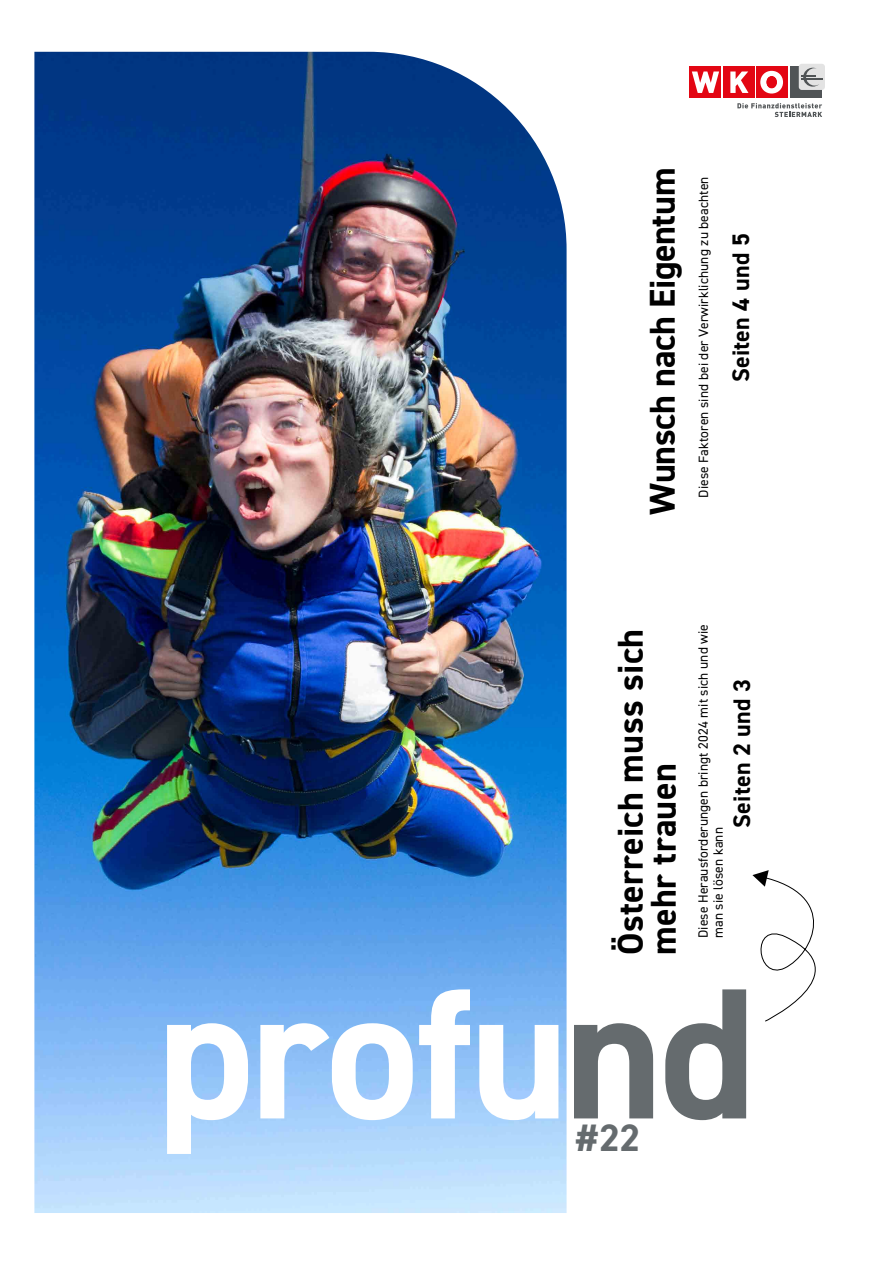
<style>
.page{position:relative;width:893px;height:1263px;background:#fff}
.page>*{position:absolute;margin:0;border:0;box-sizing:border-box;transform-origin:0 0}
.t1{font:700 187.05px "DIN2014";letter-spacing:-.015em;color:#fff}
.t2{font:700 38.4px "DIN2014";color:#656b6e}
.t3{font:700 36px/33px "DIN2014";letter-spacing:.01em;color:#000}
.t4{font:700 36px "DIN2014";letter-spacing:-.01em;color:#000}
.t5{font:700 24px "DIN2014";letter-spacing:.01em;color:#000}
.t6{font:13.5px/14.9px "DIN2014";letter-spacing:.01em;color:#000}
.s1{color:#656b6e}
</style>
<div class="page">
<img style="left:34px;top:52px;width:533px;height:1161px">
<svg style="left:752px;top:870px;width:64px;height:152px"></svg>
<div style="left:756px;top:67px;width:31px;height:31px;background:#e30613"></div>
<div style="left:723px;top:67px;width:31px;height:31px;background:#e30613"></div>
<svg style="left:730px;top:71px;width:18px;height:22px"></svg>
<div style="left:690px;top:67px;width:31px;height:31px;background:#e30613"></div>
<svg style="left:692px;top:71px;width:27px;height:22px"></svg>
<svg style="left:760px;top:71px;width:23px;height:23px"></svg>
<div style="left:767px;top:77px;width:9px;height:11px;background:#e30613;border-radius:50%"></div>
<div style="left:766px;top:76px;width:11px;height:12px;border:1px solid #e30613;border-radius:50%"></div>
<div style="left:790px;top:67px;width:32px;height:31px;background:#505456"></div>
<div style="left:799px;top:64px;width:26px;height:26px;background:#e3e3e3;border-radius:3px"></div>
<svg style="left:801px;top:68px;width:18px;height:19px"></svg>
<hr style="left:802px;top:78px;width:21px;height:2px;background:#505456">
<svg style="left:737px;top:103px;width:85px;height:14px"></svg>
<h3 class="t4" style="left:638px;top:515px;width:349px;rotate:-90deg">Wunsch nach Eigentum</h3>
<p class="t6" style="left:696px;top:498px;width:323px;rotate:-90deg">Diese Faktoren sind bei der Verwirklichung zu beachten</p>
<h3 class="t5" style="left:725px;top:382px;width:150px;rotate:-90deg">Seiten 4 und 5</h3>
<h3 class="t3" style="left:613px;top:955px;width:328px;rotate:-90deg">Österreich muss sich mehr trauen</h3>
<p class="t6" style="left:695px;top:938px;width:316px;rotate:-90deg">Diese Herausforderungen bringt 2024 mit sich und wie man sie lösen kann</p>
<h3 class="t5" style="left:726px;top:828px;width:150px;rotate:-90deg">Seiten 2 und 3</h3>
<h1 class="t1" style="left:158px;top:929px;width:600px">profu<span class="s1">nd</span></h1>
<h2 class="t2" style="left:576px;top:1112px;width:66px">#22</h2>
</div>
